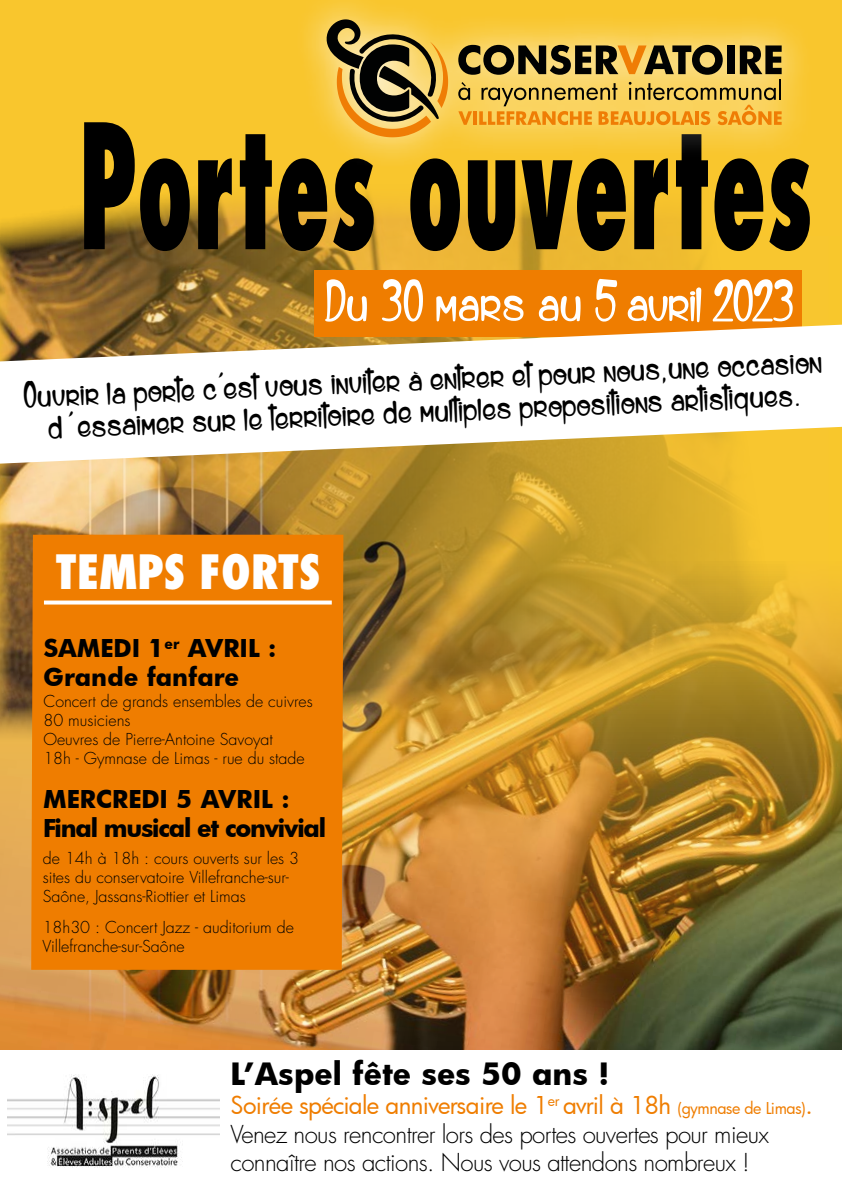
<style>
.page{position:relative;width:842px;height:1191px;background:#f9c62d}
.page>*{position:absolute;margin:0;border:0;box-sizing:border-box;transform-origin:0 0}
.t1{font:800 condensed 168.4px "Futura LT";color:#000;scale:.6 1}
.t2{font:59.6px "Alice Personal Use Only";letter-spacing:-.02em;color:#fff}
.t3{font:800 condensed 46px "Futura LT";letter-spacing:-.005em;color:#fff}
.t4{font:38px/32.4px "Alice Personal Use Only";color:#000;text-align:center}
.t5{font:700 30px "Futura";color:#000}
.t6{font:300 24px/28.8px "Futura LT";letter-spacing:-.025em;color:#000}
.t7{font:24px "Futura";letter-spacing:-.025em;color:#ef7d00}
.t8{font:700 24px/28.8px "Futura";letter-spacing:-.055em;color:#000}
.t9{font:700 24px/28.8px "Futura";letter-spacing:-.01em;color:#000}
.t10{font:300 16px/19.2px "Futura LT";letter-spacing:-.005em;color:#000}
.s1{font-size:16px}
</style>
<div class="page">
<img style="left:0;top:592px;width:842px;height:458px">
<img style="left:0;top:191px;width:791px;height:554px">
<div style="left:31px;top:534px;width:312px;height:435px;background:#ef7d00"></div>
<svg style="left:44px;top:600px;width:288px;height:4px"></svg>
<div style="left:315px;top:270px;width:487px;height:67px;background:#ef7d00"></div>
<div style="left:294px;top:0;width:522px;height:171px;background:#fff;opacity:.97"></div>
<svg style="left:458px;top:111px;width:14px;height:14px"></svg>
<hr style="left:473px;top:111px;width:4px;height:14px;background:#ef7d05">
<svg style="left:458px;top:82px;width:12px;height:18px"></svg>
<hr style="left:779px;top:79px;width:2px;height:21px;background:#010202">
<svg style="left:458px;top:45px;width:265px;height:30px;background:#7c6835"></svg>
<div style="left:727px;top:45px;width:7px;height:29px;background:#010202"></div>
<svg style="left:740px;top:45px;width:42px;height:29px"></svg>
<svg style="left:327px;top:19px;width:121px;height:118px;background:#a98a40"></svg>
<svg style="left:479px;top:82px;width:303px;height:43px;background:#dcac44"></svg>
<svg style="left:0;top:325px;width:842px;height:138px;background:#efe2c7"></svg>
<div style="left:0;top:1050px;width:842px;height:141px;background:#fff"></div>
<img style="left:7px;top:1074px;width:212px;height:93px">
<h1 class="t1" style="left:78px;top:81px;width:1226px">Portes ouvertes</h1>
<h2 class="t2" style="left:326px;top:274px;width:471px">Du 30 mars au 5 avril 2023</h2>
<h3 class="t4" style="left:23px;top:384px;width:801px;rotate:-3deg">Ouvrir la porte c’est vous inviter à entrer et pour nous,une occasion d’essaimer sur le territoire de multiples propositions artistiques.</h3>
<h3 class="t3" style="left:55px;top:543px;width:267px">TEMPS FORTS</h3>
<h3 class="t9" style="left:44px;top:633px;width:234px">SAMEDI 1<sup>er</sup> AVRIL :<br>Grande fanfare</h3>
<p class="t10" style="left:43px;top:691px;width:271px">Concert de grands ensembles de cuivres<br>80 musiciens<br>Oeuvres de Pierre-Antoine Savoyat<br>18h - Gymnase de Limas - rue du stade</p>
<h3 class="t8" style="left:43px;top:784px;width:285px">MERCREDI 5 AVRIL :<br>Final musical et convivial</h3>
<p class="t10" style="left:43px;top:848px;width:258px">de 14h à 18h : cours ouverts sur les 3 sites du conservatoire Villefranche-sur-<br>Saône, Jassans-Riottier et Limas</p>
<p class="t10" style="left:43px;top:917px;width:253px">18h30 : Concert Jazz - auditorium de<br>Villefranche-sur-Saône</p>
<h3 class="t5" style="left:231px;top:1052px;width:380px">L’Aspel fête ses 50 ans !</h3>
<h3 class="t7" style="left:231px;top:1088px;width:584px">Soirée spéciale anniversaire le 1<sup>er</sup> avril à 18h <span class="s1">(gymnase de Limas)</span>.</h3>
<h3 class="t6" style="left:231px;top:1120px;width:540px">Venez nous rencontrer lors des portes ouvertes pour mieux connaître nos actions. Nous vous attendons nombreux !</h3>
</div>
